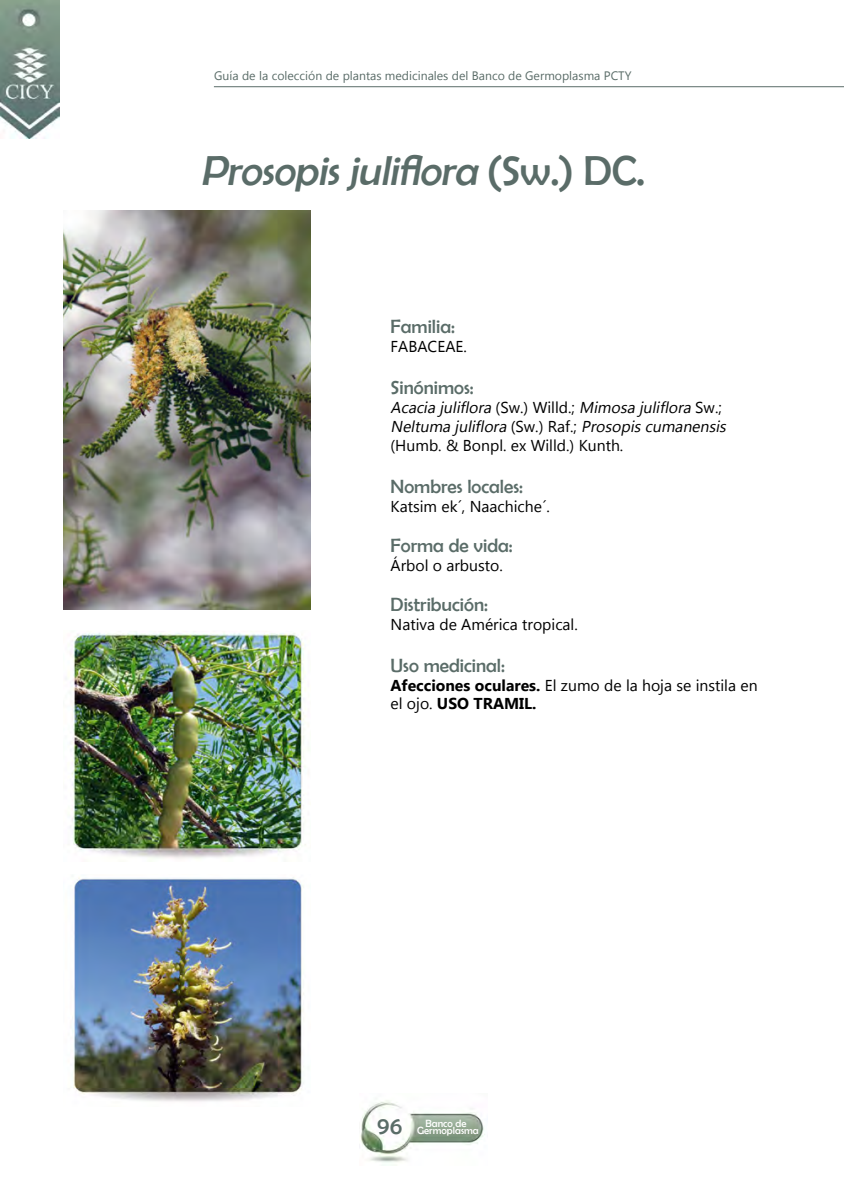
<style>
.page{position:relative;width:844px;height:1191px;background:#fff}
.page>*{position:absolute;margin:0;border:0;box-sizing:border-box;transform-origin:0 0}
.t1{font:italic 42px "Berlin Sans FB";color:#5a6c68}
.t2{font:24.5px "Berlin Sans FB";color:#5a6c68}
.t3{font:19.25px "Berlin Sans FB";color:#5a6c68}
.t4{font:15.75px/18.9px "Microsoft Tai Le";color:#000}
.t5{font:italic 15.75px/18.9px "Microsoft Tai Le";color:#000}
.t6{font:12.25px "Microsoft Tai Le";color:#5a6c68}
.t7{font:10.5px "Berlin Sans FB";color:#fff}
.s1{font-style:normal}
.s2{font-weight:700}
</style>
<div class="page">
<img style="left:0;top:0;width:59px;height:139px">
<img style="left:359px;top:1100px;width:126px;height:63px">
<hr style="left:214px;top:86px;width:629px;height:1px;background:#5a6c68">
<img style="left:64px;top:211px;width:246px;height:399px">
<img style="left:68px;top:631px;width:238px;height:231px">
<img style="left:73px;top:877px;width:231px;height:225px">
<p class="t6" style="left:214px;top:69px;width:418px">Guía de la colección de plantas medicinales del Banco de Germoplasma PCTY</p>
<h1 class="t1" style="left:200px;top:148px;width:446px">Prosopisjuliflora <span class="s1">( S w . ) D C .</span></h1>
<p class="t3" style="left:390px;top:316px;width:66px">Familia:</p>
<p class="t4" style="left:390px;top:338px;width:78px">FABACEAE.</p>
<p class="t3" style="left:390px;top:377px;width:85px">Sinónimos:</p>
<p class="t5" style="left:390px;top:399px;width:340px">Acacia juliflora <span class="s1">( S w . ) W i l l d . ;</span> Mimosa juliflora <span class="s1">S w . ;<br></span>Neltuma juliflora <span class="s1">( S w . ) Ra f. ;</span> Prosopis cumanensis <span class="s1">(Humb. &amp; Bonpl. ex Willd.) Kunth.</span></p>
<p class="t3" style="left:390px;top:476px;width:134px">Nombres locales:</p>
<p class="t4" style="left:390px;top:498px;width:161px">Katsim ek´, Naachiche´.</p>
<p class="t3" style="left:390px;top:534px;width:124px">Forma de vida:</p>
<p class="t4" style="left:390px;top:557px;width:114px">Árbol o arbusto.</p>
<p class="t3" style="left:390px;top:593px;width:99px">Distribución:</p>
<p class="t4" style="left:390px;top:615px;width:189px">Nativa de América tropical.</p>
<p class="t3" style="left:390px;top:654px;width:116px">Uso medicinal:</p>
<p class="t4" style="left:390px;top:676px;width:368px"><span class="s2">Afecciones oculares.</span> El zumo de la hoja se instila en el ojo. <span class="s2">USO TRAMIL.</span></p>
<h2 class="t2" style="left:377px;top:1112px;width:27px">96</h2>
<p class="t7" style="left:417px;top:1125px;width:63px">Germoplasma</p>
<p class="t7" style="left:425px;top:1117px;width:42px">Banco de</p>
</div>
